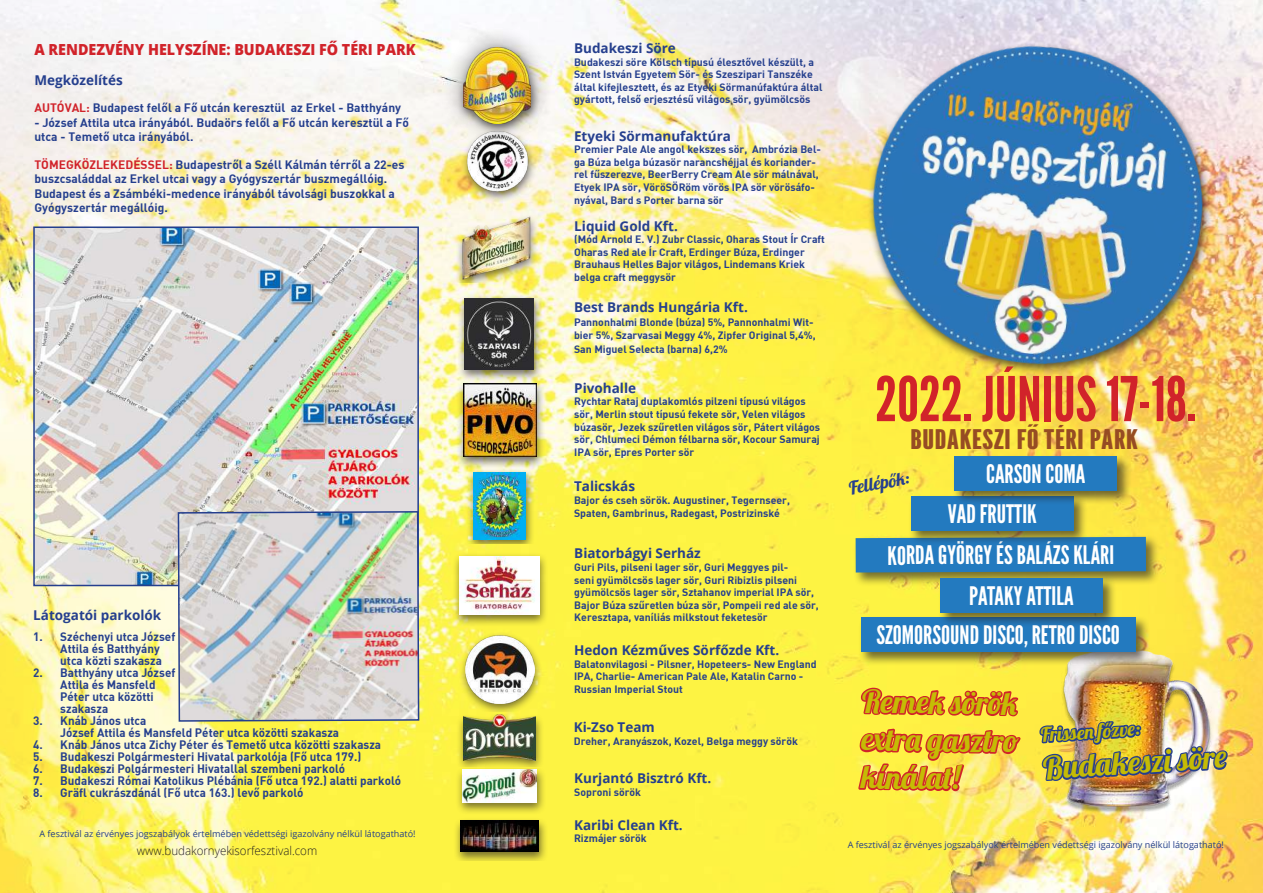
<style>
.page{position:relative;width:1263px;height:893px;background:#fff}
.page>*{position:absolute;margin:0;border:0;box-sizing:border-box;transform-origin:0 0}
.t1{font:61.5px "League Gothic";color:#d1232a}
.t2{font:31.5px/37.8px "Lobster";color:#c5bb05;text-align:justify}
.t3{font:condensed 27px "League Gothic";color:#964c23;scale:1.81 1}
.t4{font:25.5px "League Gothic";color:#fff}
.t5{font:19.5px "Lobster";color:#c5bb05}
.t6{font:18px "Lobster";color:#253f8e}
.t7{font:800 15.3px "Open Sans";color:#d1232a;scale:.94 1}
.t8{font:700 13.5px "Open Sans";color:#253f8e}
.t9{font:12px/12px "Din M Bold";color:#253f8e}
.t10{font:300 12px "Open Sans";color:#231f20;scale:.96 1}
.t11{font:10.5px/12.6px "Din M Bold";color:#253f8e}
.t12{font:9px "Open Sans";color:#24408a}
.s1{color:#d1232a}
</style>
<div class="page">
<img style="left:0;top:0;width:1263px;height:893px">
<img style="left:860px;top:23px;width:367px;height:363px">
<div style="left:460px;top:130px;width:77px;height:72px;background:#231f20;opacity:.63"></div>
<img style="left:465px;top:145px;width:64px;height:48px">
<div style="left:456px;top:214px;width:82px;height:68px;background:#231f20;opacity:.63"></div>
<img style="left:462px;top:217px;width:69px;height:62px">
<div style="left:456px;top:381px;width:89px;height:88px;background:#231f20;opacity:.63"></div>
<img style="left:463px;top:384px;width:73px;height:73px">
<div style="left:466px;top:468px;width:69px;height:76px;background:#231f20;opacity:.63"></div>
<img style="left:473px;top:473px;width:53px;height:66px">
<div style="left:457px;top:294px;width:86px;height:87px;background:#231f20;opacity:.63"></div>
<img style="left:464px;top:298px;width:70px;height:72px">
<div style="left:453px;top:552px;width:96px;height:74px;background:#231f20;opacity:.63"></div>
<img style="left:460px;top:556px;width:79px;height:58px">
<div style="left:442px;top:26px;width:111px;height:119px;background:#231f20;opacity:.38"></div>
<div style="left:457px;top:44px;width:83px;height:89px;background:#231f20;opacity:.63"></div>
<img style="left:464px;top:48px;width:67px;height:75px">
<svg style="left:854px;top:669px;width:172px;height:138px;background:#f0b345"></svg>
<img style="left:1037px;top:636px;width:193px;height:222px">
<div style="left:853px;top:535px;width:307px;height:51px;background:#231f20;opacity:.62"></div>
<div style="left:855px;top:537px;width:291px;height:35px;background:#237abf"></div>
<div style="left:909px;top:494px;width:179px;height:51px;background:#231f20;opacity:.64"></div>
<div style="left:911px;top:497px;width:163px;height:34px;background:#237abf"></div>
<div style="left:858px;top:615px;width:292px;height:51px;background:#231f20;opacity:.64"></div>
<div style="left:861px;top:618px;width:274px;height:34px;background:#237abf"></div>
<img style="left:36px;top:229px;width:380px;height:354px">
<div style="left:33px;top:226px;width:386px;height:360px;border:2px solid #253f8e"></div>
<div style="left:456px;top:715px;width:88px;height:52px;background:#231f20;opacity:.63"></div>
<img style="left:463px;top:715px;width:72px;height:45px">
<img style="left:177px;top:510px;width:243px;height:212px">
<div style="left:938px;top:576px;width:179px;height:51px;background:#231f20;opacity:.64"></div>
<div style="left:940px;top:578px;width:163px;height:35px;background:#237abf"></div>
<div style="left:952px;top:454px;width:179px;height:51px;background:#231f20;opacity:.64"></div>
<div style="left:954px;top:457px;width:163px;height:34px;background:#237abf"></div>
<div style="left:459px;top:632px;width:84px;height:80px;background:#231f20;opacity:.63"></div>
<img style="left:465px;top:636px;width:69px;height:67px">
<div style="left:453px;top:817px;width:95px;height:43px;background:#231f20;opacity:.63"></div>
<img style="left:460px;top:821px;width:78px;height:31px">
<div style="left:455px;top:766px;width:91px;height:48px;background:#231f20;opacity:.63"></div>
<img style="left:463px;top:770px;width:73px;height:32px">
<h3 class="t7" style="left:34px;top:37px;width:407px">A RENDEZVÉNY HELYSZÍNE: BUDAKESZI FŐ TÉRI PARK</h3>
<p class="t8" style="left:574px;top:39px;width:103px">Budakeszi Söre</p>
<p class="t11" style="left:574px;top:55px;width:250px">Budakeszi söre Kölsch típusú élesztővel készült, a Szent István Egyetem Sör- és Szeszipari Tanszéke által kifejlesztett, és az Etyeki Sörmanúfaktúra által gyártott, felső erjesztésű világos sör, gyümölcsös</p>
<p class="t8" style="left:34px;top:71px;width:90px">Megközelítés</p>
<p class="t9" style="left:34px;top:101px;width:368px"><span class="s1">AUTÓVAL:</span> Budapest felől a Fő utcán keresztül az Erkel - Batthyány</p>
<p class="t9" style="left:34px;top:115px;width:376px;line-height:14.4px">- József Attila utca irányából. Budaörs felől a Fő utcán keresztül a Fő utca - Temető utca irányából.</p>
<p class="t9" style="left:34px;top:157px;width:372px;line-height:14.4px"><span class="s1">TÖMEGKÖZLEKEDÉSSEL:</span> Budapestről a Széll Kálmán térről a 22-es buszcsaláddal az Erkel utcai vagy a Gyógyszertár buszmegállóig.<br>Budapest és a Zsámbéki-medence irányából távolsági buszokkal a Gyógyszertár megállóig.</p>
<p class="t8" style="left:574px;top:126px;width:158px">Etyeki Sörmanufaktúra</p>
<p class="t11" style="left:574px;top:143px;width:248px">Premier Pale Ale angol kekszes sör, Ambrózia Bel&shy;ga Búza belga búzasör narancshéjjal és koriander&shy;rel fűszerezve, BeerBerry Cream Ale sör málnával, Etyek IPA sör, VöröSÖRöm vörös IPA sör vörösáfo&shy;nyával, Bard s Porter barna sör</p>
<p class="t8" style="left:574px;top:216px;width:105px">Liquid Gold Kft.</p>
<p class="t11" style="left:574px;top:233px;width:252px">(Mód Arnold E. V.) Zubr Classic, Oharas Stout Ír Craft Oharas Red ale Ír Craft, Erdinger Búza, Erdinger Brauhaus Helles Bajor világos, Lindemans Kriek belga craft meggysör</p>
<p class="t8" style="left:574px;top:298px;width:175px">Best Brands Hungária Kft.</p>
<p class="t11" style="left:574px;top:315px;width:243px;line-height:13.5px">Pannonhalmi Blonde (búza) 5%, Pannonhalmi Wit&shy;bier 5%, Szarvasai Meggy 4%, Zipfer Original 5,4%,<br>San Miguel Selecta (barna) 6,2%</p>
<p class="t8" style="left:574px;top:378px;width:63px">Pivohalle</p>
<p class="t11" style="left:574px;top:395px;width:247px">Rychtar Rataj duplakomlós pilzeni típusú világos sör, Merlin stout típusú fekete sör, Velen világos búzasör, Jezek szűretlen világos sör, Pátert világos sör, Chlumeci Démon félbarna sör, Kocour Samuraj IPA sör, Epres Porter sör</p>
<p class="t8" style="left:574px;top:477px;width:63px">Talicskás</p>
<p class="t11" style="left:574px;top:493px;width:217px">Bajor és cseh sörök. Augustiner, Tegernseer,<br>Spaten, Gambrinus, Radegast, Postrizinské</p>
<p class="t8" style="left:574px;top:544px;width:128px">Biatorbágyi Serház</p>
<p class="t11" style="left:574px;top:560px;width:246px">Guri Pils, pilseni lager sör, Guri Meggyes pil-<br>seni gyümölcsös lager sör, Guri Ribizlis pilseni gyümölcsös lager sör, Sztahanov imperial IPA sör, Bajor Búza szűretlen búza sör, Pompeii red ale sör, Keresztapa, vaníliás milkstout feketesör</p>
<p class="t8" style="left:574px;top:640px;width:207px">Hedon Kézműves Sörfőzde Kft.</p>
<p class="t11" style="left:574px;top:657px;width:244px">Balatonvilagosi - Pilsner, Hopeteers- New England<br>IPA, Charlie- American Pale Ale, Katalin Carno -<br>Russian Imperial Stout</p>
<p class="t8" style="left:574px;top:718px;width:83px">Ki-Zso Team</p>
<p class="t11" style="left:574px;top:734px;width:226px">Dreher, Aranyászok, Kozel, Belga meggy sörök</p>
<p class="t8" style="left:33px;top:606px;width:130px">Látogatói parkolók</p>
<p class="t9" style="left:60px;top:630px;width:117px;text-indent:-27px">1. Széchenyi utca József<br>Attila és Batthyány utca közti szakasza</p>
<p class="t9" style="left:60px;top:666px;width:117px;text-indent:-27px">2. Batthyány utca József<br>Attila és Mansfeld<br>Péter utca közötti szakasza</p>
<p class="t9" style="left:60px;top:714px;width:280px;text-indent:-27px">3. Knáb János utca<br>József Attila és Mansfeld Péter utca közötti szakasza</p>
<p class="t9" style="left:33px;top:738px;width:349px">4. Knáb János utca Zichy Péter és Temető utca közötti szakasza</p>
<p class="t9" style="left:33px;top:750px;width:329px">5. Budakeszi Polgármesteri Hivatal parkolója (Fő utca 179.)</p>
<p class="t9" style="left:33px;top:762px;width:313px">6. Budakeszi Polgármesteri Hivatallal szembeni parkoló</p>
<p class="t9" style="left:33px;top:774px;width:369px">7. Budakeszi Római Katolikus Plébánia (Fő utca 192.) alatti parkoló</p>
<p class="t9" style="left:33px;top:786px;width:272px">8. Gräfl cukrászdánál (Fő utca 163.) levő parkoló</p>
<p class="t8" style="left:574px;top:769px;width:139px">Kurjantó Bisztró Kft.</p>
<p class="t11" style="left:574px;top:785px;width:68px">Soproni sörök</p>
<p class="t12" style="left:39px;top:827px;width:378px">A fesztivál az érvényes jogszabályok értelmében védettségi igazolvány nélkül látogatható!</p>
<p class="t10" style="left:137px;top:842px;width:189px">www.budakornyekisorfesztival.com</p>
<p class="t8" style="left:574px;top:815px;width:110px">Karibi Clean Kft.</p>
<p class="t11" style="left:574px;top:832px;width:74px">Rizmájer sörök</p>
<h1 class="t1" style="left:875px;top:363px;width:323px">2022. JÚNIUS 17-18.</h1>
<h3 class="t3" style="left:911px;top:424px;width:127px">BUDAKESZI FŐ TÉRI PARK</h3>
<h3 class="t6" style="left:847px;top:477px;width:63px;rotate:-10deg">Fellépők:</h3>
<h3 class="t4" style="left:986px;top:459px;width:101px">CARSON COMA</h3>
<h3 class="t4" style="left:948px;top:499px;width:90px">VAD FRUTTIK</h3>
<h3 class="t4" style="left:887px;top:540px;width:228px">KORDA GYÖRGY ÉS BALÁZS KLÁRI</h3>
<h3 class="t4" style="left:969px;top:581px;width:106px">PATAKY ATTILA</h3>
<h3 class="t4" style="left:876px;top:620px;width:245px">SZOMORSOUND DISCO, RETRO DISCO</h3>
<h2 class="t2" style="left:862px;top:685px;width:159px;rotate:1deg">Remek sörök extra gasz tro kínálat!</h2>
<h3 class="t5" style="left:1040px;top:723px;width:101px;rotate:-4deg">Frissen főzve:</h3>
<h2 class="t2" style="left:1042px;top:753px;width:186px;rotate:-4deg">Budakesz i söre</h2>
<p class="t12" style="left:848px;top:838px;width:378px">A fesztivál az érvényes jogszabályok értelmében védettségi igazolvány nélkül látogatható!</p>
</div>
